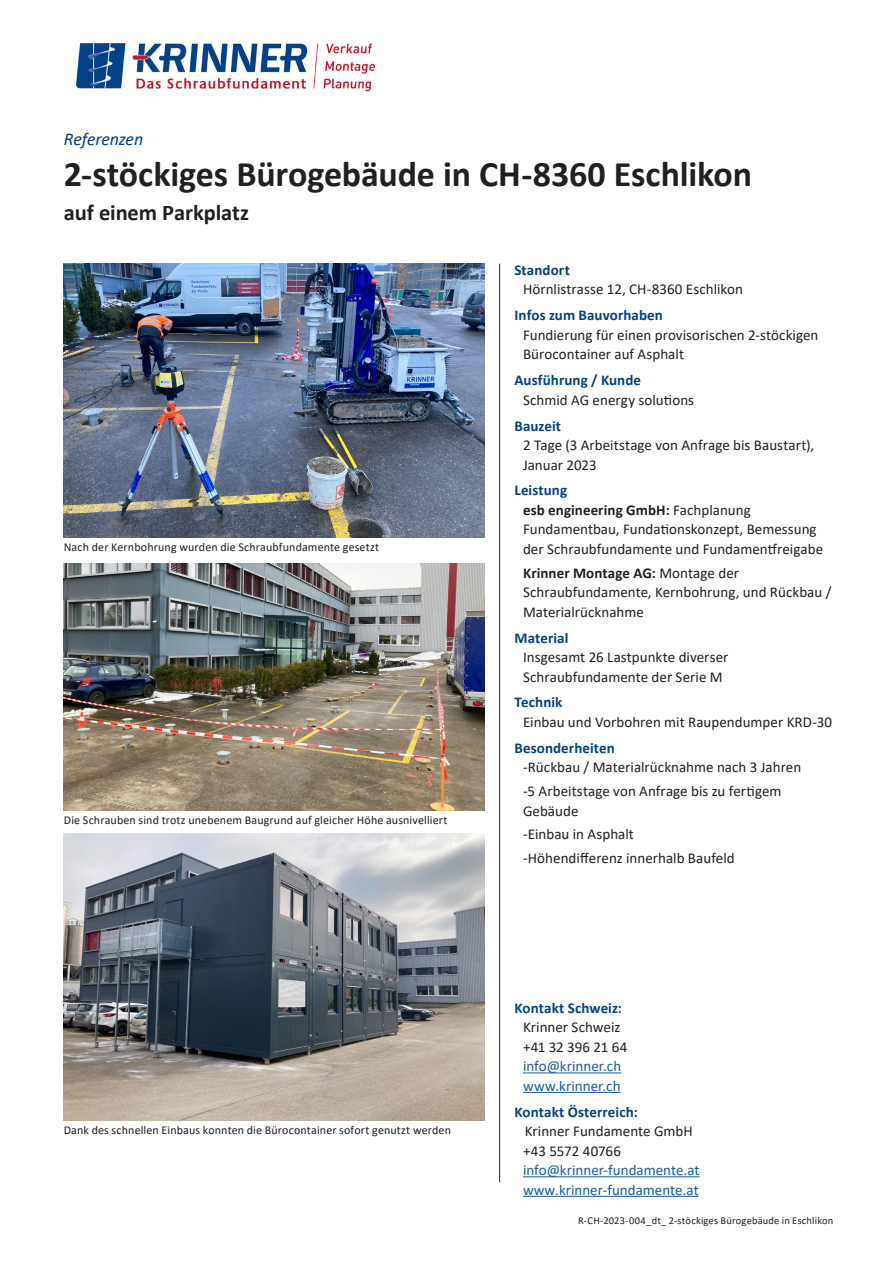
<style>
.page{position:relative;width:893px;height:1263px;background:#fff}
.page>*{position:absolute;margin:0;border:0;box-sizing:border-box;transform-origin:0 0}
.Haupttitel{font:700 36px "Calibri";letter-spacing:-.005em;color:#231f20}
.Sekundärtitel{font:700 22.5px "Calibri";letter-spacing:-.005em;color:#231f20}
.Dokumenttyp{font:italic 18px "Calibri";letter-spacing:-.01em;color:#014286}
.Fliesstext{font:15px/19.5px "Calibri";color:#231f20}
.Fliesstext-2{font:15px/19.5px "Calibri";color:#175d9e}
.Untertitel{font:700 15px "Calibri";letter-spacing:.005em;color:#014286}
.Untertitel-2{font:15px/19.5px "Calibri";color:#231f20}
.Bildlegende{font:12px "Calibri";letter-spacing:.01em;color:#231f20}
.Dokumentname{font:10.5px "Calibri";letter-spacing:.015em;color:#231f20}
.s1{font-weight:700}
.s2{color:#231f20}
.s3{font-weight:700;color:#014286}
</style>
<div class="page">
<hr style="left:499px;top:264px;width:1px;height:918px;background:#231f20">
<img style="left:64px;top:264px;width:421px;height:274px">
<img style="left:64px;top:563px;width:421px;height:248px">
<img style="left:64px;top:833px;width:421px;height:288px">
<img style="left:76px;top:43px;width:300px;height:49px">
<hr style="left:523px;top:1072px;width:98px;height:1px;background:#175d9e">
<hr style="left:523px;top:1092px;width:98px;height:1px;background:#175d9e">
<hr style="left:523px;top:1176px;width:177px;height:1px;background:#175d9e">
<hr style="left:523px;top:1196px;width:176px;height:1px;background:#175d9e">
<p class="Dokumenttyp" style="left:64px;top:127px;width:81px">Referenzen</p>
<p class="Haupttitel" style="left:64px;top:149px;width:690px">2-stöckiges Bürogebäude in CH-8360 Eschlikon</p>
<p class="Sekundärtitel" style="left:64px;top:196px;width:187px">auf einem Parkplatz</p>
<p class="Bildlegende" style="left:64px;top:539px;width:317px">Nach der Kernbohrung wurden die Schraubfundamente gesetzt</p>
<p class="Bildlegende" style="left:64px;top:812px;width:385px">Die Schrauben sind trotz unebenem Baugrund auf gleicher Höhe ausnivelliert</p>
<p class="Bildlegende" style="left:64px;top:1122px;width:389px">Dank des schnellen Einbaus konnten die Bürocontainer sofort genutzt werden</p>
<p class="Untertitel" style="left:514px;top:259px;width:57px">Standort</p>
<p class="Fliesstext" style="left:523px;top:279px;width:222px">Hörnlistrasse 12, CH-8360 Eschlikon</p>
<p class="Untertitel" style="left:514px;top:305px;width:150px">Infos zum Bauvorhaben</p>
<p class="Fliesstext" style="left:523px;top:325px;width:297px">Fundierung für einen provisorischen 2-stöckigen<br>Bürocontainer auf Asphalt</p>
<p class="Untertitel" style="left:514px;top:370px;width:128px">Ausführung / Kunde</p>
<p class="Fliesstext" style="left:523px;top:390px;width:173px">Schmid AG energy solutions</p>
<p class="Untertitel" style="left:514px;top:415px;width:48px">Bauzeit</p>
<p class="Fliesstext" style="left:523px;top:435px;width:293px">2 Tage (3 Arbeitstage von Anfrage bis Baustart),<br>Januar 2023</p>
<p class="Untertitel" style="left:514px;top:480px;width:54px">Leistung</p>
<p class="Fliesstext" style="left:523px;top:500px;width:302px"><span class="s1">esb engineering GmbH:</span> Fachplanung<br>Fundamentbau, Fundationskonzept, Bemessung der Schraubfundamente und Fundamentfreigabe</p>
<p class="Fliesstext" style="left:523px;top:563px;width:310px"><span class="s1">Krinner Montage AG:</span> Montage der<br>Schraubfundamente, Kernbohrung, und Rückbau /<br>Materialrücknahme</p>
<p class="Untertitel" style="left:514px;top:627px;width:55px">Material</p>
<p class="Fliesstext" style="left:523px;top:647px;width:207px">Insgesamt 26 Lastpunkte diverser<br>Schraubfundamente der Serie M</p>
<p class="Untertitel" style="left:514px;top:692px;width:49px">Technik</p>
<p class="Fliesstext" style="left:523px;top:712px;width:311px">Einbau und Vorbohren mit Raupendumper KRD-30</p>
<p class="Untertitel" style="left:514px;top:737px;width:102px">Besonderheiten</p>
<p class="Fliesstext" style="left:523px;top:757px;width:280px">-Rückbau / Materialrücknahme nach 3 Jahren</p>
<p class="Fliesstext" style="left:523px;top:781px;width:260px">-5 Arbeitstage von Anfrage bis zu fertigem<br>Gebäude</p>
<p class="Fliesstext" style="left:523px;top:824px;width:112px">-Einbau in Asphalt</p>
<p class="Fliesstext" style="left:523px;top:848px;width:213px">-Höhendifferenz innerhalb Baufeld</p>
<p class="Untertitel" style="left:514px;top:997px;width:109px">Kontakt Schweiz:</p>
<p class="Fliesstext-2" style="left:523px;top:1017px;width:106px"><span class="s2">Krinner Schweiz +41 32 396 21 64 </span>info@krinner.ch www.krinner.ch</p>
<p class="Untertitel-2" style="left:525px;top:1101px;width:170px;text-indent:-10px"><span class="s3">Kontakt Österreich:<br></span>Krinner Fundamente GmbH</p>
<p class="Fliesstext-2" style="left:523px;top:1140px;width:178px"><span class="s2">+43 5572 40766 </span>info@krinner-fundamente.at www.krinner-fundamente.at</p>
<p class="Dokumentname" style="left:578px;top:1213px;width:257px">R-CH-2023-004_dt_ 2-stöckiges Bürogebäude in Eschlikon</p>
</div>
